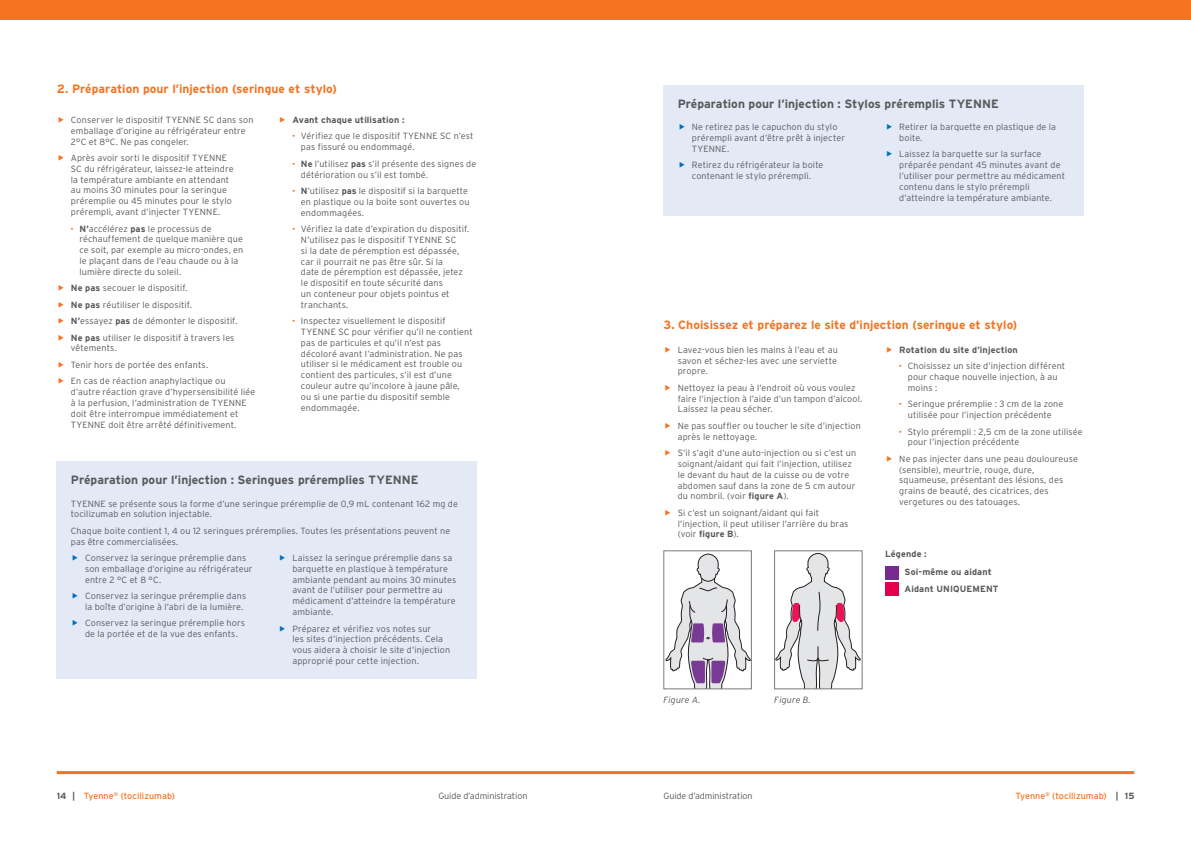
<style>
.page{position:relative;width:1191px;height:842px;background:#fff}
.page>*{position:absolute;margin:0;border:0;box-sizing:border-box;transform-origin:0 0}
.Sub_heading_2_Grey{font:700 12px "Interstate";color:#57585a}
.Sub_heading_2_Orange{font:700 12px "Interstate";color:#f47321}
.Body_Copy{font:300 9px/10.8px "Interstate";letter-spacing:.015em;color:#57585a}
.Body_Copy-2{font:700 9px "Interstate";letter-spacing:.015em;color:#57585a}
.t1{font:9px "Interstate";letter-spacing:.005em;color:#f47321}
.Body_Copy-3{font:300 9px "Interstate";letter-spacing:-.01em;color:#57585a}
.Body_Copy-4{font:italic 300 9px "Interstate";letter-spacing:.015em;color:#57585a}
.s1{font-weight:700}
.s2{font-weight:700;color:#57585a}
</style>
<div class="page">
<hr style="left:57px;top:771px;width:1077px;height:3px;background:#f47321">
<div style="left:57px;top:461px;width:420px;height:218px;background:#e3eaf6"></div>
<div style="left:663px;top:85px;width:421px;height:131px;background:#e3eaf6"></div>
<div style="left:885px;top:566px;width:13px;height:13px;background:#792a91"></div>
<div style="left:885px;top:582px;width:13px;height:14px;background:#e4004d"></div>
<svg style="left:665px;top:553px;width:84px;height:134px"></svg>
<div style="left:663px;top:551px;width:88px;height:138px;border:1px solid #787a7d"></div>
<svg style="left:776px;top:553px;width:84px;height:134px"></svg>
<div style="left:774px;top:551px;width:88px;height:138px;border:1px solid #787a7d"></div>
<div style="left:0;top:0;width:1191px;height:20px;background:#f47321"></div>
<p class="Sub_heading_2_Orange" style="left:57px;top:83px;width:282px">2. Préparation pour l’injection (seringue et stylo)</p>
<p class="Body_Copy" style="left:71px;top:114px;width:184px">Conserver le dispositif TYENNE SC dans son emballage d’origine au réfrigérateur entre<br>2°C et 8°C. Ne pas congeler.</p>
<p class="Body_Copy" style="left:71px;top:152px;width:164px">Après avoir sorti le dispositif TYENNE SC du réfrigérateur, laissez-le atteindre la température ambiante en attendant au moins 30 minutes pour la seringue préremplie ou 45 minutes pour le stylo prérempli, avant d’injecter TYENNE.</p>
<p class="Body_Copy" style="left:79px;top:223px;width:165px"><span class="s1">N’</span>accélérez <span class="s1">pas</span> le processus de réchauffement de quelque manière que ce soit, par exemple au micro-ondes, en le plaçant dans de l’eau chaude ou à la lumière directe du soleil.</p>
<p class="Body_Copy" style="left:71px;top:283px;width:118px"><span class="s1">Ne pas</span> secouer le dispositif.</p>
<p class="Body_Copy" style="left:71px;top:299px;width:122px"><span class="s1">Ne pas</span> réutiliser le dispositif.</p>
<p class="Body_Copy" style="left:71px;top:315px;width:168px"><span class="s1">N’</span>essayez <span class="s1">pas</span> de démonter le dispositif.</p>
<p class="Body_Copy" style="left:71px;top:332px;width:165px"><span class="s1">Ne pas</span> utiliser le dispositif à travers les vêtements.</p>
<p class="Body_Copy" style="left:71px;top:359px;width:139px">Tenir hors de portée des enfants.</p>
<p class="Body_Copy" style="left:71px;top:376px;width:186px">En cas de réaction anaphylactique ou d’autre réaction grave d’hypersensibilité liée à la perfusion, l’administration de TYENNE doit être interrompue immédiatement et TYENNE doit être arrêté définitivement.</p>
<p class="Body_Copy-2" style="left:292px;top:115px;width:114px">Avant chaque utilisation :</p>
<p class="Body_Copy" style="left:301px;top:131px;width:174px">Vérifiez que le dispositif TYENNE SC n’est pas fissuré ou endommagé.</p>
<p class="Body_Copy" style="left:301px;top:158px;width:177px"><span class="s1">Ne</span> l’utilisez <span class="s1">pas</span> s’il présente des signes de détérioration ou s’il est tombé.</p>
<p class="Body_Copy" style="left:301px;top:185px;width:170px"><span class="s1">N</span>’utilisez <span class="s1">pas</span> le dispositif si la barquette en plastique ou la boite sont ouvertes ou endommagées.</p>
<p class="Body_Copy" style="left:301px;top:223px;width:170px">Vérifiez la date d’expiration du dispositif.<br>N’utilisez pas le dispositif TYENNE SC<br>si la date de péremption est dépassée, car il pourrait ne pas être sûr. Si la<br>date de péremption est dépassée, jetez le dispositif en toute sécurité dans<br>un conteneur pour objets pointus et tranchants.</p>
<p class="Body_Copy" style="left:301px;top:315px;width:173px">Inspectez visuellement le dispositif TYENNE SC pour vérifier qu’il ne contient pas de particules et qu’il n’est pas décoloré avant l’administration. Ne pas utiliser si le médicament est trouble ou contient des particules, s’il est d’une couleur autre qu’incolore à jaune pâle,<br>ou si une partie du dispositif semble endommagée.</p>
<p class="Sub_heading_2_Grey" style="left:71px;top:473px;width:349px">Préparation pour l’injection : Seringues préremplies TYENNE</p>
<p class="Body_Copy" style="left:71px;top:498px;width:388px">TYENNE se présente sous la forme d’une seringue préremplie de 0,9 mL contenant 162 mg de tocilizumab en solution injectable.</p>
<p class="Body_Copy" style="left:71px;top:525px;width:381px">Chaque boite contient 1, 4 ou 12 seringues préremplies. Toutes les présentations peuvent ne pas être commercialisées.</p>
<p class="Body_Copy" style="left:85px;top:552px;width:169px">Conservez la seringue préremplie dans son emballage d’origine au réfrigérateur entre 2 °C et 8 °C.</p>
<p class="Body_Copy" style="left:85px;top:590px;width:163px">Conservez la seringue préremplie dans la boîte d’origine à l’abri de la lumière.</p>
<p class="Body_Copy" style="left:85px;top:618px;width:161px">Conservez la seringue préremplie hors de la portée et de la vue des enfants.</p>
<p class="Body_Copy" style="left:292px;top:552px;width:165px">Laissez la seringue préremplie dans sa barquette en plastique à température ambiante pendant au moins 30 minutes avant de l’utiliser pour permettre au médicament d’atteindre la température ambiante.</p>
<p class="Body_Copy" style="left:292px;top:623px;width:159px">Préparez et vérifiez vos notes sur<br>les sites d’injection précédents. Cela vous aidera à choisir le site d’injection approprié pour cette injection.</p>
<p class="Sub_heading_2_Grey" style="left:677px;top:97px;width:322px">Préparation pour l’injection : Stylos préremplis TYENNE</p>
<p class="Body_Copy" style="left:692px;top:121px;width:155px">Ne retirez pas le capuchon du stylo prérempli avant d’être prêt à injecter<br>TYENNE.</p>
<p class="Body_Copy" style="left:692px;top:160px;width:133px">Retirez du réfrigérateur la boite contenant le stylo prérempli.</p>
<p class="Body_Copy" style="left:899px;top:121px;width:158px">Retirer la barquette en plastique de la boite.</p>
<p class="Body_Copy" style="left:899px;top:149px;width:167px">Laissez la barquette sur la surface préparée pendant 45 minutes avant de l’utiliser pour permettre au médicament contenu dans le stylo prérempli d’atteindre la température ambiante.</p>
<p class="Sub_heading_2_Orange" style="left:663px;top:318px;width:355px">3. Choisissez et préparez le site d’injection (seringue et stylo)</p>
<p class="Body_Copy" style="left:677px;top:344px;width:162px;text-align:justify">Lavez-vous bien les mains à l’eau et au savon et séchez-les avec une serviette propre.</p>
<p class="Body_Copy" style="left:677px;top:382px;width:186px">Nettoyez la peau à l’endroit où vous voulez faire l’injection à l’aide d’un tampon d’alcool.<br>Laissez la peau sécher.</p>
<p class="Body_Copy" style="left:677px;top:420px;width:185px">Ne pas souffler ou toucher le site d’injection après le nettoyage.</p>
<p class="Body_Copy" style="left:677px;top:447px;width:180px">S’il s’agit d’une auto-injection ou si c’est un soignant/aidant qui fait l’injection, utilisez le devant du haut de la cuisse ou de votre abdomen sauf dans la zone de 5 cm autour du nombril. (voir <span class="s1">figure A</span>).</p>
<p class="Body_Copy" style="left:677px;top:507px;width:172px">Si c’est un soignant/aidant qui fait l’injection, il peut utiliser l’arrière du bras (voir <span class="s1">figure B</span>).</p>
<p class="Body_Copy-2" style="left:899px;top:345px;width:120px">Rotation du site d’injection</p>
<p class="Body_Copy" style="left:907px;top:361px;width:159px">Choisissez un site d’injection différent pour chaque nouvelle injection, à au moins :</p>
<p class="Body_Copy" style="left:907px;top:399px;width:157px">Seringue préremplie : 3 cm de la zone utilisée pour l’injection précédente</p>
<p class="Body_Copy" style="left:907px;top:426px;width:176px">Stylo prérempli : 2,5 cm de la zone utilisée pour l’injection précédente</p>
<p class="Body_Copy" style="left:899px;top:453px;width:180px">Ne pas injecter dans une peau douloureuse (sensible), meurtrie, rouge, dure, squameuse, présentant des lésions, des grains de beauté, des cicatrices, des vergetures ou des tatouages.</p>
<p class="Body_Copy-4" style="left:663px;top:695px;width:39px">Figure A.</p>
<p class="Body_Copy-4" style="left:774px;top:695px;width:38px">Figure B.</p>
<p class="Body_Copy-2" style="left:885px;top:549px;width:43px">Légende :</p>
<p class="Body_Copy-2" style="left:904px;top:567px;width:89px">Soi-même ou aidant</p>
<p class="Body_Copy-2" style="left:904px;top:584px;width:96px">Aidant UNIQUEMENT</p>
<p class="t1" style="left:57px;top:791px;width:120px"><span class="s2">14 |</span> Tyenne<sup>®</sup> (tocilizumab)</p>
<p class="Body_Copy-3" style="left:438px;top:790px;width:91px">Guide d’administration</p>
<p class="Body_Copy-3" style="left:663px;top:790px;width:91px">Guide d’administration</p>
<p class="t1" style="left:1015px;top:791px;width:120px">Tyenne<sup>®</sup> (tocilizumab) <span class="s2">| 15</span></p>
</div>
